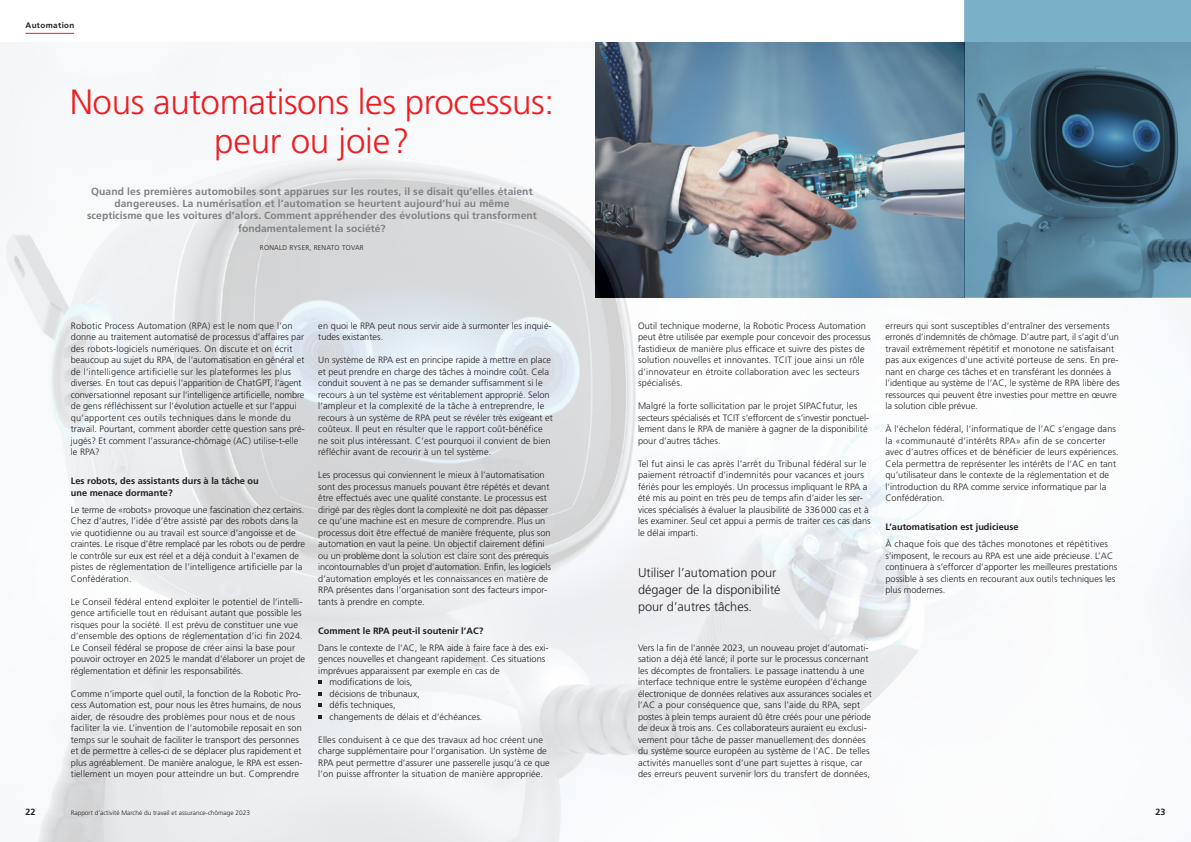
<style>
.page{position:relative;width:1191px;height:842px;background:#fff}
.page>*{position:absolute;margin:0;border:0;box-sizing:border-box;transform-origin:0 0}
.t1{font:300 35px/39px "Frutiger LT Std";letter-spacing:-.01em;color:#ee1d23;text-align:center}
.t2{font:300 12.7px/17.2px "Frutiger LT Std";color:#231f20}
.t3{font:700 10.3px/12.3px "Frutiger LT Std";letter-spacing:.01em;color:#808285;text-align:center}
.t4{font:300 9.2px/11.5px "Frutiger LT Std";color:#231f20}
.t5{font:700 9.2px/11.5px "Frutiger LT Std";color:#231f20}
.t6{font:700 9px "Frutiger LT Std";color:#231f20}
.t7{font:700 8px "Frutiger LT Std";letter-spacing:.05em;color:#231f20}
.t8{font:300 7px "Frutiger LT Std";letter-spacing:.03em;color:#231f20}
.t9{font:300 6.5px "Frutiger LT Std";color:#231f20}
</style>
<div class="page">
<img style="left:0;top:43px;width:1191px;height:799px">
<svg style="left:964px;top:0;width:227px;height:298px;background:#527b92"></svg>
<hr style="left:26px;top:33px;width:48px;height:1px;background:#ee1d23">
<svg style="left:318px;top:680px;width:4px;height:4px"></svg>
<svg style="left:318px;top:692px;width:4px;height:3px"></svg>
<svg style="left:318px;top:703px;width:4px;height:4px"></svg>
<svg style="left:318px;top:715px;width:4px;height:3px"></svg>
<p class="t7" style="left:26px;top:21px;width:50px">Automation</p>
<h1 class="t1" style="left:70px;top:82px;width:486px">Nous automatisons les processus: peur ou joie?</h1>
<p class="t3" style="left:87px;top:185px;width:451px">Quand les premières automobiles sont apparues sur les routes, il se disait qu’elles étaient dangereuses. La numérisation et l’automation se heurtent aujourd’hui au même scepticisme que les voitures d’alors. Comment appréhender des évolutions qui transforment fondamentalement la société?</p>
<p class="t8" style="left:260px;top:244px;width:105px">RONALD RYSER, RENATO TOVAR</p>
<p class="t4" style="left:71px;top:320px;width:235px">Robotic Process Automation (RPA) est le nom que l’on donne au traitement automatisé de processus d’affaires par des robots-logiciels numériques. On discute et on écrit beaucoup au sujet du RPA, de l’automatisation en général et de l’intelligence artificielle sur les plateformes les plus diverses. En tout cas depuis l’apparition de ChatGPT, l’agent conversationnel reposant sur l’intelligence artificielle, nombre de gens réfléchissent sur l’évolution actuelle et sur l’appui qu’apportent ces outils techniques dans le monde du travail. Pourtant, comment aborder cette question sans pré&shy;jugés? Et comment l’assurance-chômage (AC) utilise-t-elle le RPA?</p>
<p class="t5" style="left:71px;top:475px;width:189px">Les robots, des assistants durs à la tâche ou une menace dormante?</p>
<p class="t4" style="left:71px;top:504px;width:235px">Le terme de «robots» provoque une fascination chez certains.<br>Chez d’autres, l’idée d’être assisté par des robots dans la vie quotidienne ou au travail est source d’angoisse et de craintes. Le risque d’être remplacé par les robots ou de perdre le contrôle sur eux est réel et a déjà conduit à l’examen de pistes de réglementation de l’intelligence artificielle par la Confédération.</p>
<p class="t4" style="left:71px;top:596px;width:236px">Le Conseil fédéral entend exploiter le potentiel de l’intelli&shy;gence artificielle tout en réduisant autant que possible les risques pour la société. Il est prévu de constituer une vue d’ensemble des options de réglementation d’ici fin 2024.<br>Le Conseil fédéral se propose de créer ainsi la base pour pouvoir octroyer en 2025 le mandat d’élaborer un projet de réglementation et définir les responsabilités.</p>
<p class="t4" style="left:71px;top:688px;width:233px">Comme n’importe quel outil, la fonction de la Robotic Pro&shy;cess Automation est, pour nous les êtres humains, de nous aider, de résoudre des problèmes pour nous et de nous faciliter la vie. L’invention de l’automobile reposait en son temps sur le souhait de faciliter le transport des personnes et de permettre à celles-ci de se déplacer plus rapidement et plus agréablement. De manière analogue, le RPA est essen&shy;tiellement un moyen pour atteindre un but. Comprendre</p>
<p class="t4" style="left:318px;top:320px;width:235px">en quoi le RPA peut nous servir aide à surmonter les inquié&shy;tudes existantes.</p>
<p class="t4" style="left:318px;top:355px;width:236px">Un système de RPA est en principe rapide à mettre en place et peut prendre en charge des tâches à moindre coût. Cela conduit souvent à ne pas se demander suffisamment si le recours à un tel système est véritablement approprié. Selon l’ampleur et la complexité de la tâche à entreprendre, le recours à un système de RPA peut se révéler très exigeant et coûteux. Il peut en résulter que le rapport coût-bénéfice ne soit plus intéressant. C’est pourquoi il convient de bien réfléchir avant de recourir à un tel système.</p>
<p class="t4" style="left:318px;top:470px;width:234px">Les processus qui conviennent le mieux à l’automatisation sont des processus manuels pouvant être répétés et devant être effectués avec une qualité constante. Le processus est dirigé par des règles dont la complexité ne doit pas dépasser ce qu’une machine est en mesure de comprendre. Plus un processus doit être effectué de manière fréquente, plus son automation en vaut la peine. Un objectif clairement défini ou un problème dont la solution est claire sont des prérequis incontournables d’un projet d’automation. Enfin, les logiciels d’automation employés et les connaissances en matière de RPA présentes dans l’organisation sont des facteurs impor&shy;tants à prendre en compte.</p>
<p class="t5" style="left:318px;top:625px;width:166px">Comment le RPA peut-il soutenir l’AC?</p>
<p class="t4" style="left:318px;top:642px;width:232px">Dans le contexte de l’AC, le RPA aide à faire face à des exi-</p>
<p class="t4" style="left:318px;top:654px;width:228px">gences nouvelles et changeant rapidement. Ces situations</p>
<p class="t4" style="left:318px;top:665px;width:183px">imprévues apparaissent par exemple en cas de</p>
<p class="t4" style="left:330px;top:677px;width:84px">modifications de lois,</p>
<p class="t4" style="left:330px;top:688px;width:91px">décisions de tribunaux,</p>
<p class="t4" style="left:330px;top:700px;width:67px">défis techniques,</p>
<p class="t4" style="left:330px;top:711px;width:154px">changements de délais et d’échéances.</p>
<p class="t4" style="left:318px;top:734px;width:233px">Elles conduisent à ce que des travaux ad hoc créent une charge supplémentaire pour l’organisation. Un système de RPA peut permettre d’assurer une passerelle jusqu’à ce que l’on puisse affronter la situation de manière appropriée.</p>
<p class="t4" style="left:638px;top:320px;width:234px">Outil technique moderne, la Robotic Process Automation peut être utilisée par exemple pour concevoir des processus fastidieux de manière plus efficace et suivre des pistes de solution nouvelles et innovantes. TCIT joue ainsi un rôle d’innovateur en étroite collaboration avec les secteurs spécialisés.</p>
<p class="t4" style="left:638px;top:401px;width:233px">Malgré la forte sollicitation par le projet SIPACfutur, les secteurs spécialisés et TCIT s’efforcent de s’investir ponctuel&shy;lement dans le RPA de manière à gagner de la disponibilité pour d’autres tâches.</p>
<p class="t4" style="left:638px;top:458px;width:234px">Tel fut ainsi le cas après l’arrêt du Tribunal fédéral sur le paiement rétroactif d’indemnités pour vacances et jours fériés pour les employés. Un processus impliquant le RPA a été mis au point en très peu de temps afin d’aider les ser&shy;vices spécialisés à évaluer la plausibilité de 336000 cas et à les examiner. Seul cet appui a permis de traiter ces cas dans le délai imparti.</p>
<h2 class="t2" style="left:638px;top:564px;width:144px">Utiliser l’automation pour dégager de la disponibilité pour d’autres tâches.</h2>
<p class="t4" style="left:638px;top:642px;width:235px">Vers la fin de l’année 2023, un nouveau projet d’automati&shy;sation a déjà été lancé; il porte sur le processus concernant les décomptes de frontaliers. Le passage inattendu à une interface technique entre le système européen d’échange électronique de données relatives aux assurances sociales et l’AC a pour conséquence que, sans l’aide du RPA, sept postes à plein temps auraient dû être créés pour une période de deux à trois ans. Ces collaborateurs auraient eu exclusi&shy;vement pour tâche de passer manuellement des données du système source européen au système de l’AC. De telles activités manuelles sont d’une part sujettes à risque, car des erreurs peuvent survenir lors du transfert de données,</p>
<p class="t4" style="left:885px;top:320px;width:236px">erreurs qui sont susceptibles d’entraîner des versements erronés d’indemnités de chômage. D’autre part, il s’agit d’un travail extrêmement répétitif et monotone ne satisfaisant pas aux exigences d’une activité porteuse de sens. En pre&shy;nant en charge ces tâches et en transférant les données à l’identique au système de l’AC, le système de RPA libère des ressources qui peuvent être investies pour mettre en œuvre la solution cible prévue.</p>
<p class="t4" style="left:885px;top:424px;width:235px">À l’échelon fédéral, l’informatique de l’AC s’engage dans la «communauté d’intérêts RPA» afin de se concerter avec d’autres offices et de bénéficier de leurs expériences.<br>Cela permettra de représenter les intérêts de l’AC en tant qu’utilisateur dans le contexte de la réglementation et de l’introduction du RPA comme service informatique par la Confédération.</p>
<p class="t5" style="left:885px;top:521px;width:135px">L’automatisation est judicieuse</p>
<p class="t4" style="left:885px;top:539px;width:233px">À chaque fois que des tâches monotones et répétitives s’imposent, le recours au RPA est une aide précieuse. L’AC continuera à s’efforcer d’apporter les meilleures prestations possible à ses clients en recourant aux outils techniques les plus modernes.</p>
<p class="t6" style="left:26px;top:806px;width:12px">22</p>
<p class="t9" style="left:71px;top:809px;width:181px">Rapport d’activité Marché du travail et assurance-chômage 2023</p>
<p class="t6" style="left:1155px;top:806px;width:12px">23</p>
</div>
